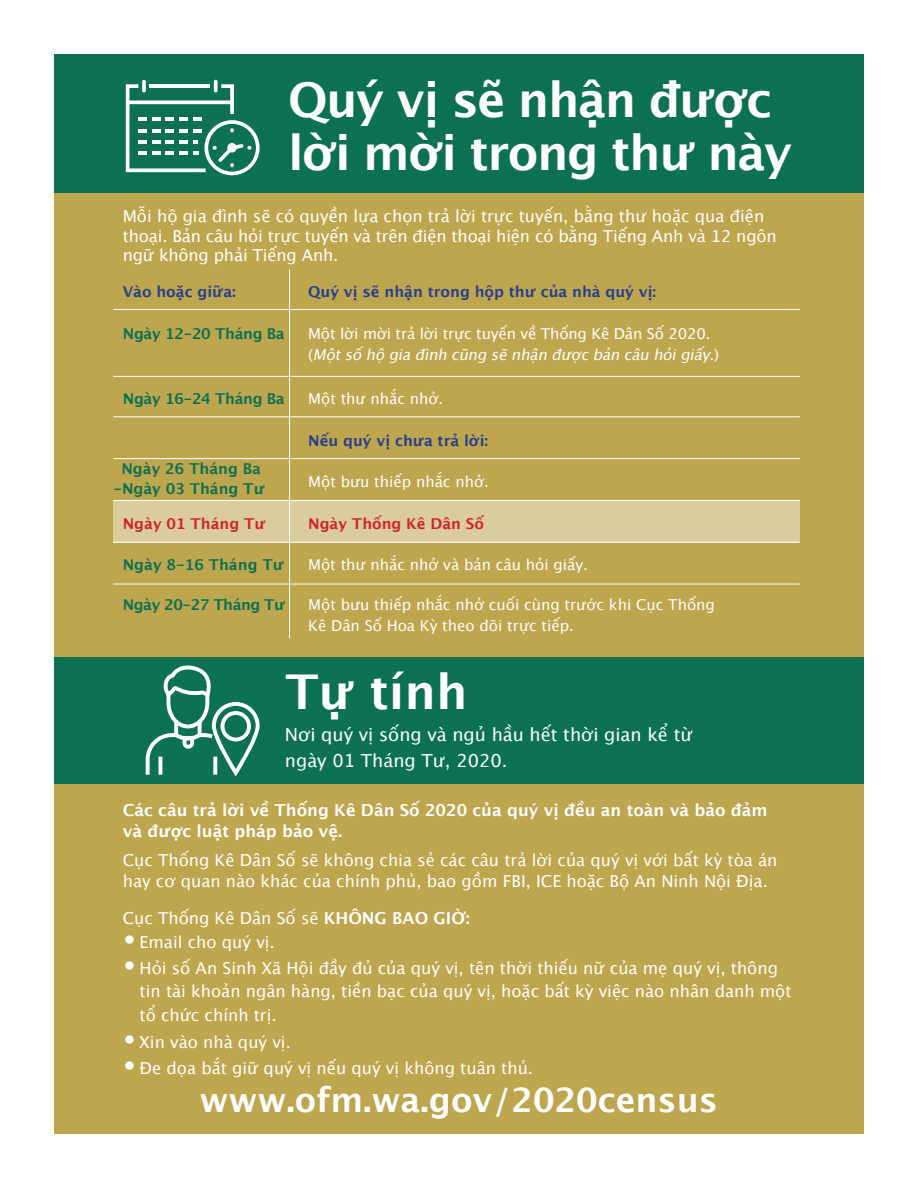
<style>
.page{position:relative;width:918px;height:1188px;background:#fff}
.page>*{position:absolute;margin:0;border:0;box-sizing:border-box;transform-origin:0 0}
.t1{font:700 48px/52.5px "Lucida Grande";letter-spacing:-.03em;color:#fff}
.t2{font:700 33.75px "Lucida Grande";color:#fff}
.t3{font:18px/25.5px "Lucida Grande";color:#fff}
.t4{font:16.5px/19.5px "Lucida Grande";color:#fff}
.t5{font:700 16.5px/21px "Lucida Grande";color:#fff}
.t6{font:15px/21px "Lucida Grande";color:#fff}
.t7{font:700 15px "Lucida Grande";color:#253f8e}
.t8{font:700 15px "Lucida Grande";letter-spacing:-.02em;color:#0c7153}
.t9{font:700 15px "Lucida Grande";color:#0c7153}
.t10{font:700 15px "Lucida Grande";color:#d1232a}
.s1{font-style:italic}
.s2{font-weight:700}
.s3{font-family:"Helvetica LT Std";font-weight:300;font-stretch:condensed;font-size:22.5px}
</style>
<div class="page">
<div style="left:54px;top:188px;width:810px;height:946px;background:#bea64f"></div>
<div style="left:113px;top:500px;width:687px;height:43px;background:#dbcc9e"></div>
<div style="left:54px;top:54px;width:809px;height:138px;background:#0c7153"></div>
<hr style="left:289px;top:269px;width:1px;height:369px;background:#fff">
<hr style="left:113px;top:376px;width:687px;height:1px;background:#fff">
<hr style="left:113px;top:416px;width:687px;height:1px;background:#fff">
<hr style="left:113px;top:458px;width:687px;height:1px;background:#fff">
<hr style="left:113px;top:309px;width:687px;height:1px;background:#fff">
<hr style="left:113px;top:500px;width:687px;height:1px;background:#fff">
<hr style="left:113px;top:542px;width:686px;height:1px;background:#fff">
<div style="left:54px;top:657px;width:809px;height:126px;background:#0c7153"></div>
<svg style="left:142px;top:80px;width:4px;height:13px"></svg>
<svg style="left:214px;top:80px;width:4px;height:13px"></svg>
<svg style="left:126px;top:84px;width:134px;height:91px"></svg>
<hr style="left:113px;top:584px;width:687px;height:1px;background:#fff">
<svg style="left:145px;top:665px;width:115px;height:112px"></svg>
<p class="t1" style="left:288px;top:76px;width:506px">Quý vị sẽ nhận được lời mời trong thư này</p>
<p class="t4" style="left:123px;top:207px;width:655px">Mỗi hộ gia đình sẽ có quyền lựa chọn trả lời trực tuyến, bằng thư hoặc qua điện thoại. Bản câu hỏi trực tuyến và trên điện thoại hiện có bằng Tiếng Anh và 12 ngôn ngữ không phải Tiếng Anh.</p>
<p class="t7" style="left:123px;top:281px;width:115px">Vào hoặc giữa:</p>
<p class="t7" style="left:308px;top:281px;width:350px">Quý vị sẽ nhận trong hộp thư của nhà quý vị:</p>
<p class="t8" style="left:123px;top:323px;width:164px">Ngày 12-20 Tháng Ba</p>
<p class="t6" style="left:308px;top:324px;width:412px">Một lời mời trả lời trực tuyến về Thống Kê Dân Số 2020. ( <span class="s1">Mộtsố hộ gia đình cũng sẽ nhận được bản câu hỏigiấy</span>. )</p>
<p class="t8" style="left:123px;top:388px;width:164px">Ngày 16-24 Tháng Ba</p>
<p class="t6" style="left:308px;top:389px;width:137px">Một thư nhắc nhở.</p>
<p class="t7" style="left:308px;top:431px;width:182px">Nếu quý vị chưa trả lời:</p>
<p class="t6" style="left:308px;top:472px;width:182px">Một bưu thiếp nhắc nhở.</p>
<p class="t10" style="left:123px;top:514px;width:144px">Ngày 01 Tháng Tư</p>
<p class="t10" style="left:308px;top:514px;width:177px">Ngày Thống Kê Dân Số</p>
<p class="t9" style="left:123px;top:555px;width:163px">Ngày 8-16 Tháng Tư</p>
<p class="t6" style="left:308px;top:555px;width:281px">Một thư nhắc nhở và bản câu hỏi giấy.</p>
<p class="t8" style="left:123px;top:594px;width:164px">Ngày 20-27 Tháng Tư</p>
<p class="t6" style="left:308px;top:594px;width:408px">Một bưu thiếp nhắc nhở cuối cùng trước khi Cục Thống<br>Kê Dân Số Hoa Kỳ theo dõi trực tiếp.</p>
<p class="t9" style="left:121px;top:459px;width:141px">Ngày 26 Tháng Ba</p>
<p class="t9" style="left:113px;top:479px;width:153px">-Ngày 03 Tháng Tư</p>
<p class="t1" style="left:285px;top:668px;width:184px">Tự tính</p>
<p class="t3" style="left:285px;top:723px;width:409px">Nơi quý vị sống và ngủ hầu hết thời gian kể từ ngày 01 Tháng Tư, 2020.</p>
<p class="t5" style="left:123px;top:800px;width:646px">Các câu trả lời về Thống Kê Dân Số 2020 của quý vị đều an toàn và bảo đảm và được luật pháp bảo vệ.</p>
<p class="t4" style="left:123px;top:850px;width:656px;line-height:21px">Cục Thống Kê Dân Số sẽ không chia sẻ các câu trả lời của quý vị với bất kỳ tòa án hay cơ quan nào khác của chính phủ, bao gồm FBI, ICE hoặc Bộ An Ninh Nội Địa.</p>
<p class="t4" style="left:123px;top:909px;width:349px">Cục Thống Kê Dân Số sẽ <span class="s2">KHÔNG BAO GIỜ:</span></p>
<p class="t4" style="left:123px;top:933px;width:154px"><span class="s3">•</span> Email cho quý vị.</p>
<p class="t4" style="left:140px;top:958px;width:653px;line-height:22.5px;text-indent:-17px"><span class="s3">•</span> Hỏi số An Sinh Xã Hội đầy đủ của quý vị, tên thời thiếu nữ của mẹ quý vị, thông tin tài khoản ngân hàng, tiền bạc của quý vị, hoặc bất kỳ việc nào nhân danh một</p>
<p class="t4" style="left:140px;top:1006px;width:139px">tổ chức chính trị.</p>
<p class="t4" style="left:123px;top:1033px;width:170px"><span class="s3">•</span> Xin vào nhà quý vị.</p>
<p class="t4" style="left:123px;top:1060px;width:412px"><span class="s3">•</span> Đe dọa bắt giữ quý vị nếu quý vị không tuân thủ.</p>
<p class="t2" style="left:199px;top:1077px;width:520px">www.ofm.wa.gov/2020census</p>
</div>
